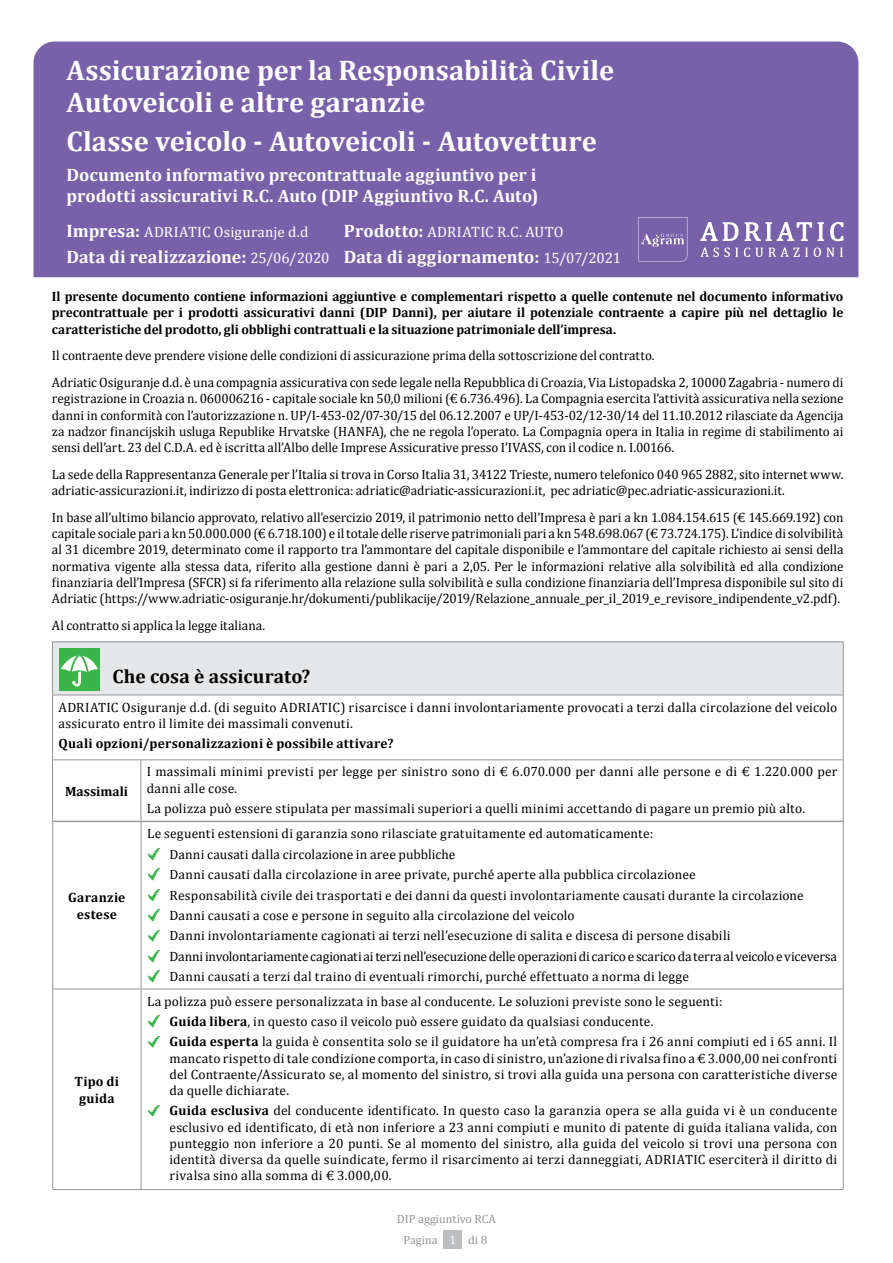
<style>
.page{position:relative;width:893px;height:1263px;background:#fff}
.page>*{position:absolute;margin:0;border:0;box-sizing:border-box;transform-origin:0 0}
.t1{font:700 28.5px/31.5px "Cambria";color:#fff}
.t2{font:700 19.5px "Cambria";letter-spacing:.005em;color:#000}
.t3{font:700 18px/21.6px "Cambria";letter-spacing:.005em;color:#fff}
.t4{font:15px "Cambria";letter-spacing:.015em;color:#fff}
.t5{font:13.5px/16.2px "Cambria";letter-spacing:.005em;color:#000}
.t6{font:700 13.5px/16.2px "Cambria";letter-spacing:.005em;color:#000;text-align:center}
.t7{font:12px/20.4px "Cambria";color:#939598;text-align:center}
.s1{font-weight:700;font-size:18px}
.s2{font-weight:400;font-size:15px}
.s3{font-weight:700}
.s4{color:#fff}
</style>
<div class="page">
<div style="left:34px;top:42px;width:824px;height:235px;background:#7961aa"></div>
<div style="left:53px;top:642px;width:790px;height:53px;background:#e6e7e8"></div>
<hr style="left:52px;top:642px;width:89px;height:1px;background:#939598">
<hr style="left:52px;top:642px;width:1px;height:53px;background:#939598">
<hr style="left:141px;top:642px;width:702px;height:1px;background:#939598">
<hr style="left:843px;top:642px;width:1px;height:53px;background:#939598">
<hr style="left:52px;top:695px;width:89px;height:1px;background:#939598">
<hr style="left:52px;top:695px;width:1px;height:65px;background:#939598">
<hr style="left:141px;top:695px;width:702px;height:1px;background:#939598">
<hr style="left:843px;top:695px;width:1px;height:65px;background:#939598">
<hr style="left:52px;top:760px;width:89px;height:1px;background:#939598">
<hr style="left:52px;top:760px;width:1px;height:61px;background:#939598">
<hr style="left:141px;top:760px;width:702px;height:1px;background:#939598">
<hr style="left:141px;top:760px;width:1px;height:61px;background:#939598">
<hr style="left:843px;top:760px;width:1px;height:61px;background:#939598">
<hr style="left:52px;top:821px;width:89px;height:1px;background:#939598">
<div style="left:59px;top:648px;width:41px;height:42px;background:#39b54a"></div>
<svg style="left:61px;top:651px;width:37px;height:35px"></svg>
<hr style="left:52px;top:822px;width:1px;height:167px;background:#939598">
<hr style="left:141px;top:821px;width:702px;height:1px;background:#939598">
<hr style="left:141px;top:822px;width:1px;height:167px;background:#939598">
<hr style="left:843px;top:822px;width:1px;height:167px;background:#939598">
<hr style="left:53px;top:989px;width:88px;height:1px;background:#939598">
<hr style="left:52px;top:989px;width:1px;height:200px;background:#939598">
<hr style="left:141px;top:989px;width:702px;height:1px;background:#939598">
<hr style="left:141px;top:989px;width:1px;height:200px;background:#939598">
<hr style="left:843px;top:989px;width:1px;height:200px;background:#939598">
<hr style="left:53px;top:1189px;width:88px;height:1px;background:#939598">
<hr style="left:141px;top:1189px;width:702px;height:1px;background:#939598">
<svg style="left:148px;top:848px;width:11px;height:12px"></svg>
<svg style="left:148px;top:869px;width:11px;height:11px"></svg>
<svg style="left:148px;top:889px;width:11px;height:12px"></svg>
<svg style="left:148px;top:909px;width:11px;height:12px"></svg>
<svg style="left:148px;top:930px;width:11px;height:12px"></svg>
<svg style="left:148px;top:950px;width:11px;height:12px"></svg>
<svg style="left:148px;top:971px;width:11px;height:12px"></svg>
<svg style="left:148px;top:1015px;width:11px;height:12px"></svg>
<svg style="left:148px;top:1036px;width:11px;height:12px"></svg>
<svg style="left:148px;top:1105px;width:11px;height:12px"></svg>
<div style="left:443px;top:1230px;width:19px;height:19px;background:#bcbec0"></div>
<svg style="left:700px;top:222px;width:38px;height:19px"></svg>
<svg style="left:745px;top:222px;width:79px;height:19px"></svg>
<svg style="left:830px;top:222px;width:13px;height:19px"></svg>
<svg style="left:700px;top:247px;width:38px;height:10px"></svg>
<svg style="left:744px;top:247px;width:64px;height:10px"></svg>
<svg style="left:814px;top:247px;width:7px;height:10px"></svg>
<svg style="left:827px;top:248px;width:7px;height:9px"></svg>
<svg style="left:840px;top:248px;width:3px;height:9px"></svg>
<svg style="left:638px;top:217px;width:49px;height:44px;background:#846eb1"></svg>
<h1 class="t1" style="left:66px;top:54px;width:549px">Assicurazione per la Responsabilità Civile<br>Autoveicoli e altre garanzie</h1>
<h1 class="t1" style="left:66px;top:125px;width:532px">Classe veicolo - Autoveicoli - Autovetture</h1>
<h3 class="t3" style="left:66px;top:163px;width:474px">Documento informativo precontrattuale aggiuntivo per i prodotti assicurativi R.C. Auto (DIP Aggiuntivo R.C. Auto)</h3>
<p class="t4" style="left:66px;top:223px;width:244px"><span class="s1">Impresa:</span> ADRIATIC Osiguranje d.d</p>
<p class="t4" style="left:344px;top:223px;width:221px"><span class="s1">Prodotto:</span> ADRIATIC R.C. AUTO</p>
<h3 class="t3" style="left:66px;top:246px;width:556px">Data di realizzazione: <span class="s2">25/06/2020</span> Data di aggiornamento: <span class="s2">15/07/2021</span></h3>
<p class="t6" style="left:52px;top:288px;width:793px;text-align:justify">Il presente documento contiene informazioni aggiuntive e complementari rispetto a quelle contenute nel documento informativo precontrattuale per i prodotti assicurativi danni (DIP Danni), per aiutare il potenziale contraente a capire più nel dettaglio le caratteristiche del prodotto, gli obblighi contrattuali e la situazione patrimoniale dell’impresa.</p>
<p class="t5" style="left:52px;top:342px;width:793px;line-height:26.8px">Il contraente deve prendere visione delle condizioni di assicurazione prima della sottoscrizione del contratto.<br>Adriatic Osiguranje d.d. è una compagnia assicurativa con sede legale nella Repubblica di Croazia, Via Listopadska 2, 10000 Zagabria - numero di</p>
<p class="t5" style="left:52px;top:391px;width:793px;text-align:justify">registrazione in Croazia n. 060006216 - capitale sociale kn 50,0 milioni (€ 6.736.496). La Compagnia esercita l’attività assicurativa nella sezione danni in conformità con l’autorizzazione n. UP/I-453-02/07-30/15 del 06.12.2007 e UP/I-453-02/12-30/14 del 11.10.2012 rilasciate da Agencija za nadzor financijskih usluga Republike Hrvatske (HANFA), che ne regola l’operato. La Compagnia opera in Italia in regime di stabilimento ai sensi dell’art. 23 del C.D.A. ed è iscritta all’Albo delle Imprese Assicurative presso I’IVASS, con il codice n. I.00166.</p>
<p class="t5" style="left:52px;top:466px;width:793px">La sede della Rappresentanza Generale per l’Italia si trova in Corso Italia 31, 34122 Trieste, numero telefonico 040 965 2882, sito internet www. adriatic-assicurazioni.it, indirizzo di posta elettronica: adriatic@adriatic-assicurazioni.it, pec adriatic@pec.adriatic-assicurazioni.it.</p>
<p class="t5" style="left:52px;top:509px;width:793px;text-align:justify">In base all’ultimo bilancio approvato, relativo all’esercizio 2019, il patrimonio netto dell’Impresa è pari a kn 1.084.154.615 (€ 145.669.192) con capitale sociale pari a kn 50.000.000 (€ 6.718.100) e il totale delle riserve patrimoniali pari a kn 548.698.067 (€ 73.724.175). L’indice di solvibilità al 31 dicembre 2019, determinato come il rapporto tra l’ammontare del capitale disponibile e l’ammontare del capitale richiesto ai sensi della normativa vigente alla stessa data, riferito alla gestione danni è pari a 2,05. Per le informazioni relative alla solvibilità ed alla condizione finanziaria dell’Impresa (SFCR) si fa riferimento alla relazione sulla solvibilità e sulla condizione finanziaria dell’Impresa disponibile sul sito di Adriatic (https://www.adriatic-osiguranje.hr/dokumenti/publikacije/2019/Relazione_annuale_per_il_2019_e_revisore_indipendente_v2.pdf).</p>
<p class="t5" style="left:52px;top:617px;width:215px">Al contratto si applica la legge italiana.</p>
<h2 class="t2" style="left:113px;top:664px;width:199px">Che cosa è assicurato?</h2>
<p class="t5" style="left:59px;top:699px;width:780px">ADRIATIC Osiguranje d.d. (di seguito ADRIATIC) risarcisce i danni involontariamente provocati a terzi dalla circolazione del veicolo assicurato entro il limite dei massimali convenuti.</p>
<p class="t6" style="left:59px;top:735px;width:337px">Quali opzioni/personalizzazioni è possibile attivare?</p>
<p class="t6" style="left:65px;top:783px;width:64px">Massimali</p>
<p class="t5" style="left:147px;top:763px;width:692px">I massimali minimi previsti per legge per sinistro sono di € 6.070.000 per danni alle persone e di € 1.220.000 per danni alle cose.</p>
<p class="t5" style="left:147px;top:800px;width:660px">La polizza può essere stipulata per massimali superiori a quelli minimi accettando di pagare un premio più alto.</p>
<p class="t6" style="left:68px;top:889px;width:59px">Garanzie estese</p>
<p class="t6" style="left:75px;top:1073px;width:46px">Tipo di guida</p>
<p class="t5" style="left:170px;top:823px;width:669px;line-height:20.4px;text-indent:-23px">Le seguenti estensioni di garanzia sono rilasciate gratuitamente ed automaticamente:<br>Danni causati dalla circolazione in aree pubbliche<br>Danni causati dalla circolazione in aree private, purché aperte alla pubblica circolazionee<br>Responsabilità civile dei trasportati e dei danni da questi involontariamente causati durante la circolazione Danni causati a cose e persone in seguito alla circolazione del veicolo<br>Danni involontariamente cagionati ai terzi nell’esecuzione di salita e discesa di persone disabili<br>Danni involontariamente cagionati ai terzi nell’esecuzione delle operazioni di carico e scarico da terra al veicolo e viceversa Danni causati a terzi dal traino di eventuali rimorchi, purché effettuato a norma di legge</p>
<p class="t5" style="left:170px;top:991px;width:669px;line-height:20.4px;text-indent:-23px">La polizza può essere personalizzata in base al conducente. Le soluzioni previste sono le seguenti:<br><span class="s3">Guida libera</span>, in questo caso il veicolo può essere guidato da qualsiasi conducente.<br><span class="s3">Guida esperta</span> la guida è consentita solo se il guidatore ha un’età compresa fra i 26 anni compiuti ed i 65 anni. Il</p>
<p class="t5" style="left:170px;top:1050px;width:669px;text-align:justify">mancato rispetto di tale condizione comporta, in caso di sinistro, un’azione di rivalsa fino a € 3.000,00 nei confronti del Contraente/Assicurato se, al momento del sinistro, si trovi alla guida una persona con caratteristiche diverse da quelle dichiarate.</p>
<p class="t5" style="left:170px;top:1103px;width:669px;text-align:justify"><span class="s3">Guida esclusiva</span> del conducente identificato. In questo caso la garanzia opera se alla guida vi è un conducente esclusivo ed identificato, di età non inferiore a 23 anni compiuti e munito di patente di guida italiana valida, con punteggio non inferiore a 20 punti. Se al momento del sinistro, alla guida del veicolo si trovi una persona con identità diversa da quelle suindicate, fermo il risarcimento ai terzi danneggiati, ADRIATIC eserciterà il diritto di rivalsa sino alla somma di € 3.000,00.</p>
<p class="t7" style="left:397px;top:1209px;width:101px">DIP aggiuntivo RCA<br>Pagina <span class="s4">1</span> di 8</p>
</div>
